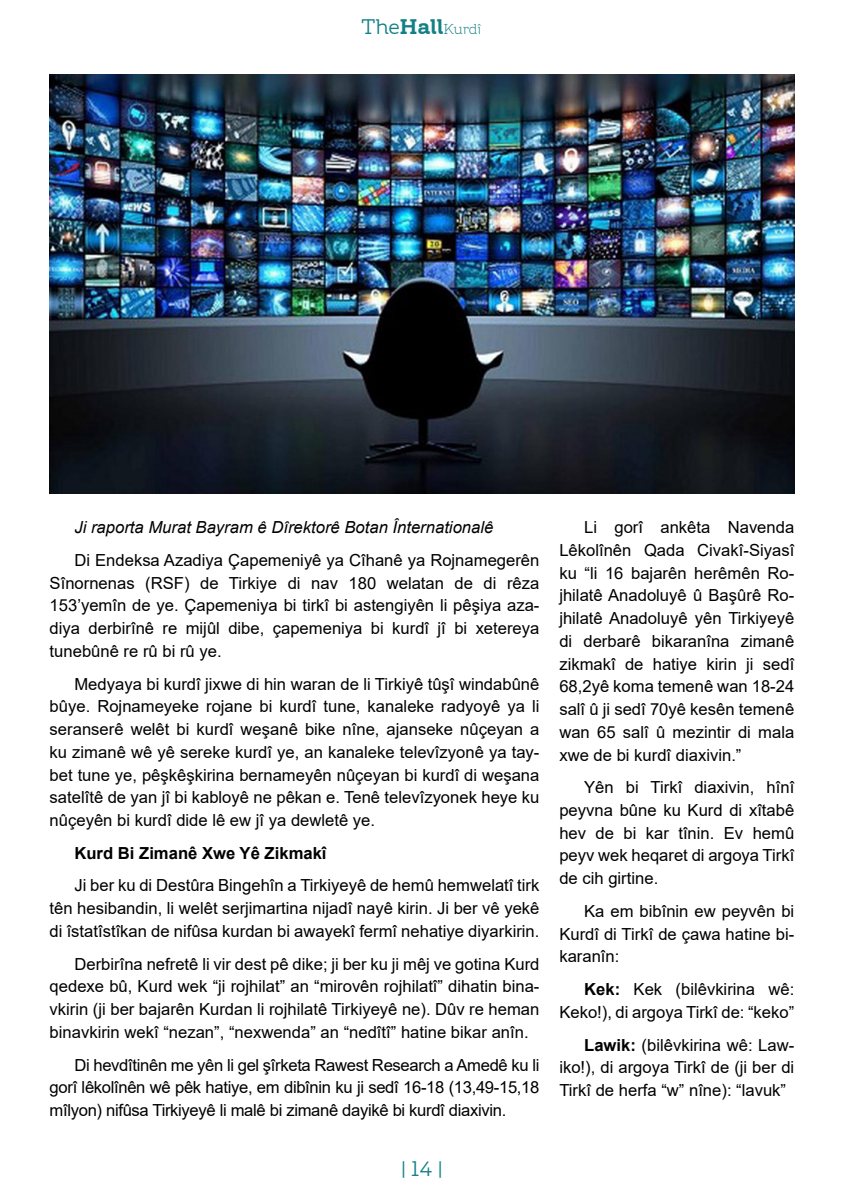
<style>
.page{position:relative;width:844px;height:1191px;background:#fff}
.page>*{position:absolute;margin:0;border:0;box-sizing:border-box;transform-origin:0 0}
.t1{font:21px "Amazing Slab";color:#138086}
.t2{font:16.62px/22.8px "Arial";color:#000;text-align:justify}
.t3{font:italic 16.62px "Arial";color:#000}
.t4{font:700 16.62px "Arial";color:#000}
.t5{font:300 14.35px "Amazing Slab";letter-spacing:-.015em;color:#138086}
.s1{font-weight:400;font-size:21px}
.s2{font-weight:700;font-size:21px}
.s3{font-weight:700}
</style>
<div class="page">
<img style="left:50px;top:74px;width:744px;height:419px">
<p class="t5" style="left:361px;top:19px;width:121px"><span class="s1">The</span><span class="s2">Hall</span>Kurdî</p>
<p class="t3" style="left:74px;top:516px;width:420px">Ji raporta Murat Bayram ê Dîrektorê Botan Înternationalê</p>
<p class="t2" style="left:50px;top:548px;width:491px;text-indent:25px">Di Endeksa Azadiya Çapemeniyê ya Cîhanê ya Rojnamegerên Sînornenas (RSF) de Tirkiye di nav 180 welatan de di rêza 153’yemîn de ye. Çapemeniya bi tirkî bi astengiyên li pêşiya aza&shy;diya derbirînê re mijûl dibe, çapemeniya bi kurdî jî bi xetereya tunebûnê re rû bi rû ye.</p>
<p class="t2" style="left:50px;top:672px;width:491px;text-indent:25px">Medyaya bi kurdî jixwe di hin waran de li Tirkiyê tûşî windabûnê bûye. Rojnameyeke rojane bi kurdî tune, kanaleke radyoyê ya li seranserê welêt bi kurdî weşanê bike nîne, ajanseke nûçeyan a ku zimanê wê yê sereke kurdî ye, an kanaleke televîzyonê ya tay&shy;bet tune ye, pêşkêşkirina bernameyên nûçeyan bi kurdî di weşana satelîtê de yan jî bi kabloyê ne pêkan e. Tenê televîzyonek heye ku nûçeyên bi kurdî dide lê ew jî ya dewletê ye.</p>
<p class="t4" style="left:74px;top:841px;width:253px">Kurd Bi Zimanê Xwe Yê Zikmakî</p>
<p class="t2" style="left:50px;top:874px;width:491px;text-indent:25px">Ji ber ku di Destûra Bingehîn a Tirkiyeyê de hemû hemwelatî tirk tên hesibandin, li welêt serjimartina nijadî nayê kirin. Ji ber vê yekê di îstatîstîkan de nifûsa kurdan bi awayekî fermî nehatiye diyarkirin.</p>
<p class="t2" style="left:50px;top:952px;width:491px;text-indent:25px">Derbirîna nefretê li vir dest pê dike; ji ber ku ji mêj ve gotina Kurd qedexe bû, Kurd wek “ji rojhilat” an “mirovên rojhilatî” dihatin bina&shy;vkirin (ji ber bajarên Kurdan li rojhilatê Tirkiyeyê ne). Dûv re heman binavkirin wekî “nezan”, “nexwenda” an “nedîtî” hatine bikar anîn.</p>
<p class="t2" style="left:50px;top:1053px;width:491px;text-indent:25px">Di hevdîtinên me yên li gel şîrketa Rawest Research a Amedê ku li gorî lêkolînên wê pêk hatiye, em dibînin ku ji sedî 16-18 (13,49-15,18 mîlyon) nifûsa Tirkiyeyê li malê bi zimanê dayikê bi kurdî diaxivin.</p>
<p class="t1" style="left:402px;top:1153px;width:42px">| 14 |</p>
<p class="t2" style="left:559px;top:516px;width:236px;text-indent:25px">Li gorî ankêta Navenda Lêkolînên Qada Civakî-Siyasî ku “li 16 bajarên herêmên Ro&shy;jhilatê Anadoluyê û Başûrê Ro&shy;jhilatê Anadoluyê yên Tirkiyeyê di derbarê bikaranîna zimanê zikmakî de hatiye kirin ji sedî 68,2yê koma temenê wan 18-24 salî û ji sedî 70yê kesên temenê wan 65 salî û mezintir di mala xwe de bi kurdî diaxivin.”</p>
<p class="t2" style="left:559px;top:776px;width:236px;text-indent:25px">Yên bi Tirkî diaxivin, hînî peyvna bûne ku Kurd di xîtabê hev de bi kar tînin. Ev hemû peyv wek heqaret di argoya Tirkî de cih girtine.</p>
<p class="t2" style="left:559px;top:899px;width:236px;text-indent:25px">Ka em bibînin ew peyvên bi Kurdî di Tirkî de çawa hatine bi&shy;karanîn:</p>
<p class="t2" style="left:559px;top:977px;width:236px;text-align:right"><span class="s3">Kek:</span> Kek (bilêvkirina wê:<br>Keko!), di argoya Tirkî de: “keko”</p>
<p class="t2" style="left:559px;top:1033px;width:236px;text-indent:25px"><span class="s3">Lawik:</span> (bilêvkirina wê: Law&shy;iko!), di argoya Tirkî de (ji ber di Tirkî de herfa “w” nîne): “lavuk”</p>
</div>
